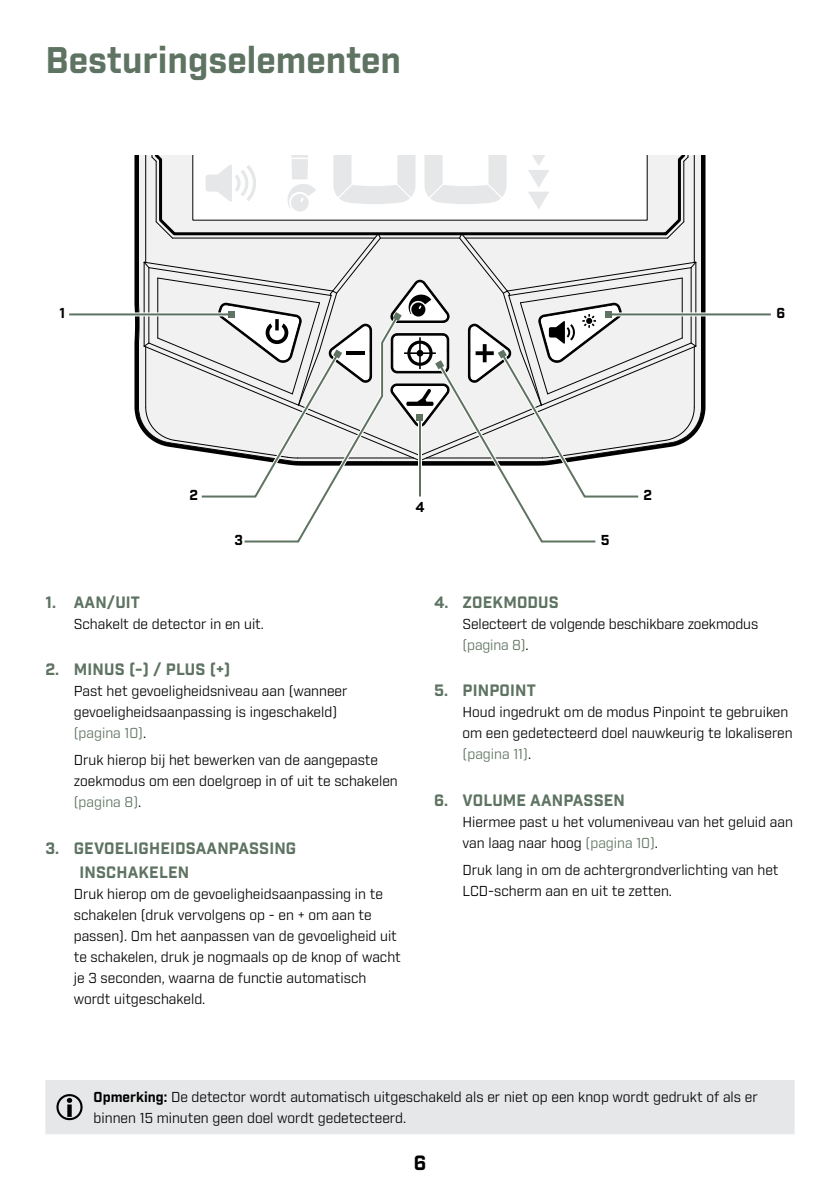
<style>
.page{position:relative;width:840px;height:1191px;background:#fff}
.page>*{position:absolute;margin:0;border:0;box-sizing:border-box;transform-origin:0 0}
.t1{font:700 36px "Industry";color:#5e7361}
.t2{font:700 20px "Industry";color:#000}
.t3{font:700 16px/24px "Industry";letter-spacing:.01em;color:#5e7361}
.t4{font:14px/21px "Industry";color:#000}
.t5{font:700 14px "Industry";color:#000}
.s1{color:#5e7361}
.s2{font-weight:700}
</style>
<div class="page">
<svg style="left:69px;top:312px;width:68px;height:4px"></svg>
<hr style="left:69px;top:313px;width:162px;height:2px;background:#5e7361">
<svg style="left:702px;top:312px;width:68px;height:4px"></svg>
<hr style="left:608px;top:313px;width:162px;height:2px;background:#5e7361">
<svg style="left:137px;top:156px;width:565px;height:387px"></svg>
<div style="left:45px;top:1080px;width:749px;height:54px;background:#e6e7e8"></div>
<svg style="left:56px;top:1094px;width:26px;height:26px"></svg>
<h1 class="t1" style="left:45px;top:38px;width:357px">Besturingselementen</h1>
<p class="t5" style="left:59px;top:304px;width:7px">1</p>
<p class="t5" style="left:776px;top:304px;width:10px">6</p>
<p class="t5" style="left:189px;top:486px;width:10px">2</p>
<p class="t5" style="left:234px;top:531px;width:10px">3</p>
<p class="t5" style="left:415px;top:498px;width:11px">4</p>
<p class="t5" style="left:600px;top:531px;width:10px">5</p>
<p class="t5" style="left:643px;top:486px;width:10px">2</p>
<p class="t3" style="left:45px;top:590px;width:96px">1. AAN/UIT</p>
<p class="t4" style="left:74px;top:613px;width:192px">Schakelt de detector in en uit.</p>
<p class="t3" style="left:45px;top:658px;width:186px">2. MINUS (-) / PLUS (+)</p>
<p class="t4" style="left:74px;top:681px;width:275px">Past het gevoeligheidsniveau aan (wanneer gevoeligheidsaanpassing is ingeschakeld) <span class="s1">(pagina 10)</span>.</p>
<p class="t4" style="left:74px;top:750px;width:325px">Druk hierop bij het bewerken van de aangepaste zoekmodus om een doelgroep in of uit te schakelen <span class="s1">(pagina 8)</span>.</p>
<p class="t3" style="left:79px;top:836px;width:218px;text-indent:-34px">3. GEVOELIGHEIDSAANPASSING<br>INSCHAKELEN</p>
<p class="t4" style="left:74px;top:883px;width:328px">Druk hierop om de gevoeligheidsaanpassing in te schakelen (druk vervolgens op - en + om aan te passen). Om het aanpassen van de gevoeligheid uit te schakelen, druk je nogmaals op de knop of wacht je 3 seconden, waarna de functie automatisch wordt uitgeschakeld.</p>
<p class="t3" style="left:434px;top:590px;width:126px">4. ZOEKMODUS</p>
<p class="t4" style="left:462px;top:613px;width:297px">Selecteert de volgende beschikbare zoekmodus <span class="s1">(pagina 8)</span>.</p>
<p class="t3" style="left:434px;top:679px;width:103px">5. PINPOINT</p>
<p class="t4" style="left:462px;top:702px;width:331px">Houd ingedrukt om de modus Pinpoint te gebruiken om een gedetecteerd doel nauwkeurig te lokaliseren <span class="s1">(pagina 11)</span>.</p>
<p class="t3" style="left:434px;top:789px;width:192px">6. VOLUME AANPASSEN</p>
<p class="t4" style="left:462px;top:812px;width:332px">Hiermee past u het volumeniveau van het geluid aan van laag naar hoog <span class="s1">(pagina 10)</span>.</p>
<p class="t4" style="left:462px;top:859px;width:317px">Druk lang in om de achtergrondverlichting van het<br>LCD-scherm aan en uit te zetten.</p>
<p class="t4" style="left:94px;top:1086px;width:665px"><span class="s2">Opmerking:</span> De detector wordt automatisch uitgeschakeld als er niet op een knop wordt gedrukt of als er binnen 15 minuten geen doel wordt gedetecteerd.</p>
<h2 class="t2" style="left:413px;top:1150px;width:14px">6</h2>
</div>
